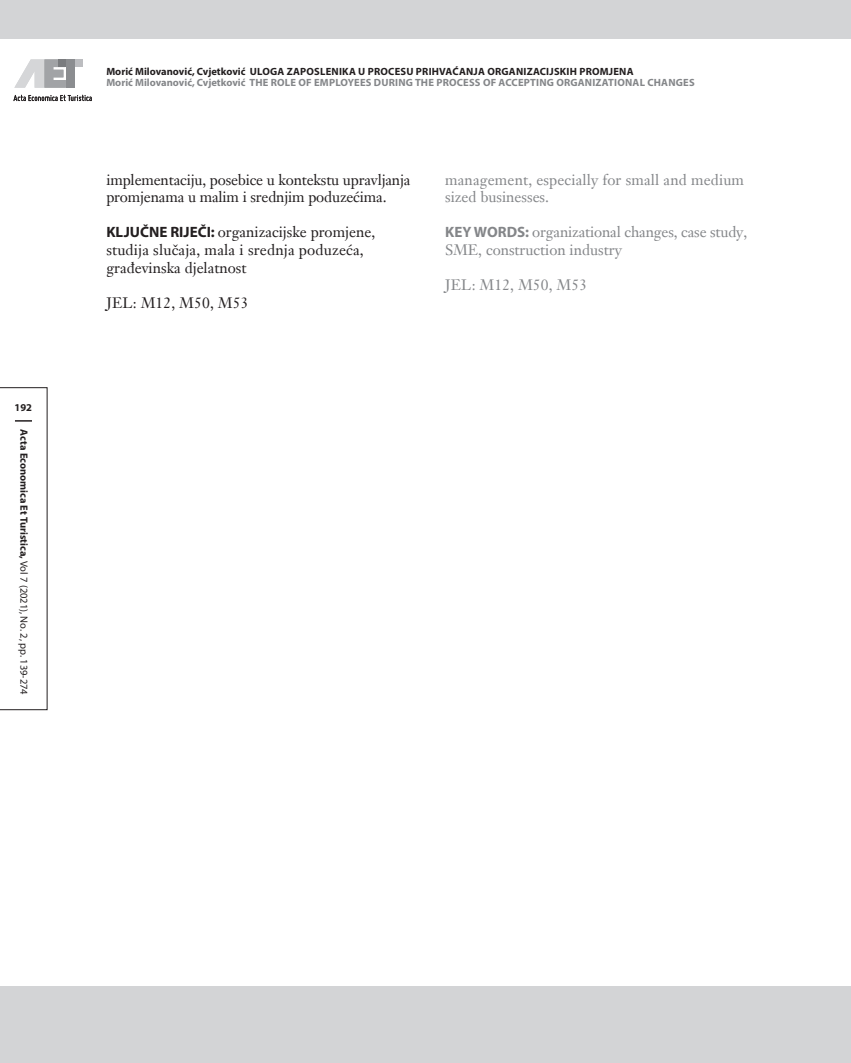
<style>
.page{position:relative;width:851px;height:1063px;background:#fff}
.page>*{position:absolute;margin:0;border:0;box-sizing:border-box;transform-origin:0 0}
.t1{font:15px/17.5px "Janson HR";color:#231f20}
.t2{font:15px/17.5px "Janson HR";color:#848689}
.t3{font:700 10.5px "Myriad Pro";letter-spacing:.02em;color:#848689}
.t4{font:700 10.5px "Myriad Pro";letter-spacing:.02em;color:#231f20}
.t5{font:10.5px "Myriad Pro";color:#231f20}
.s1{font-weight:700}
.s2{font-family:"Myriad Pro";font-weight:700}
</style>
<div class="page">
<div style="left:0;top:0;width:850px;height:38px;background:#d3d4d6"></div>
<div style="left:0;top:986px;width:850px;height:77px;background:#d3d4d6"></div>
<svg style="left:0;top:387px;width:47px;height:323px"></svg>
<svg style="left:14px;top:59px;width:52px;height:29px"></svg>
<div style="left:66px;top:59px;width:9px;height:29px;background:#8b8d90"></div>
<div style="left:58px;top:59px;width:8px;height:8px;background:#7a7c7f"></div>
<div style="left:75px;top:59px;width:7px;height:8px;background:#bcbdc0"></div>
<svg style="left:14px;top:95px;width:78px;height:6px"></svg>
<p class="t4" style="left:15px;top:401px;width:19px">192</p>
<p class="t5" style="left:31px;top:429px;width:267px;rotate:90deg"><span class="s1">Acta Economica Et Turistica,</span> Vol 7 (2021), No. 2, pp. 139-274</p>
<p class="t4" style="left:106px;top:64px;width:528px">Morić Milovanović, Cvjetković ULOGA ZAPOSLENIKA U PROCESU PRIHVAĆANJA ORGANIZACIJSKIH PROMJENA</p>
<p class="t3" style="left:106px;top:76px;width:589px">Morić Milovanović, Cvjetković THE ROLE OF EMPLOYEES DURING THE PROCESS OF ACCEPTING ORGANIZATIONAL CHANGES</p>
<p class="t1" style="left:106px;top:171px;width:305px">implementaciju, posebice u kontekstu upravljanja promjenama u malim i srednjim poduzećima.</p>
<p class="t1" style="left:106px;top:223px;width:270px"><span class="s2">KLJUČNE RIJEČI:</span> organizacijske promjene,</p>
<p class="t1" style="left:106px;top:241px;width:259px">studija slučaja, mala i srednja poduzeća, građevinska djelatnost</p>
<p class="t1" style="left:106px;top:294px;width:144px">JEL: M12, M50, M53</p>
<p class="t2" style="left:445px;top:171px;width:300px">management, especially for small and medium sized businesses.</p>
<p class="t2" style="left:445px;top:223px;width:303px"><span class="s2">KEY WORDS:</span> organizational changes, case study,<br>SME, construction industry</p>
<p class="t2" style="left:445px;top:276px;width:144px">JEL: M12, M50, M53</p>
</div>
